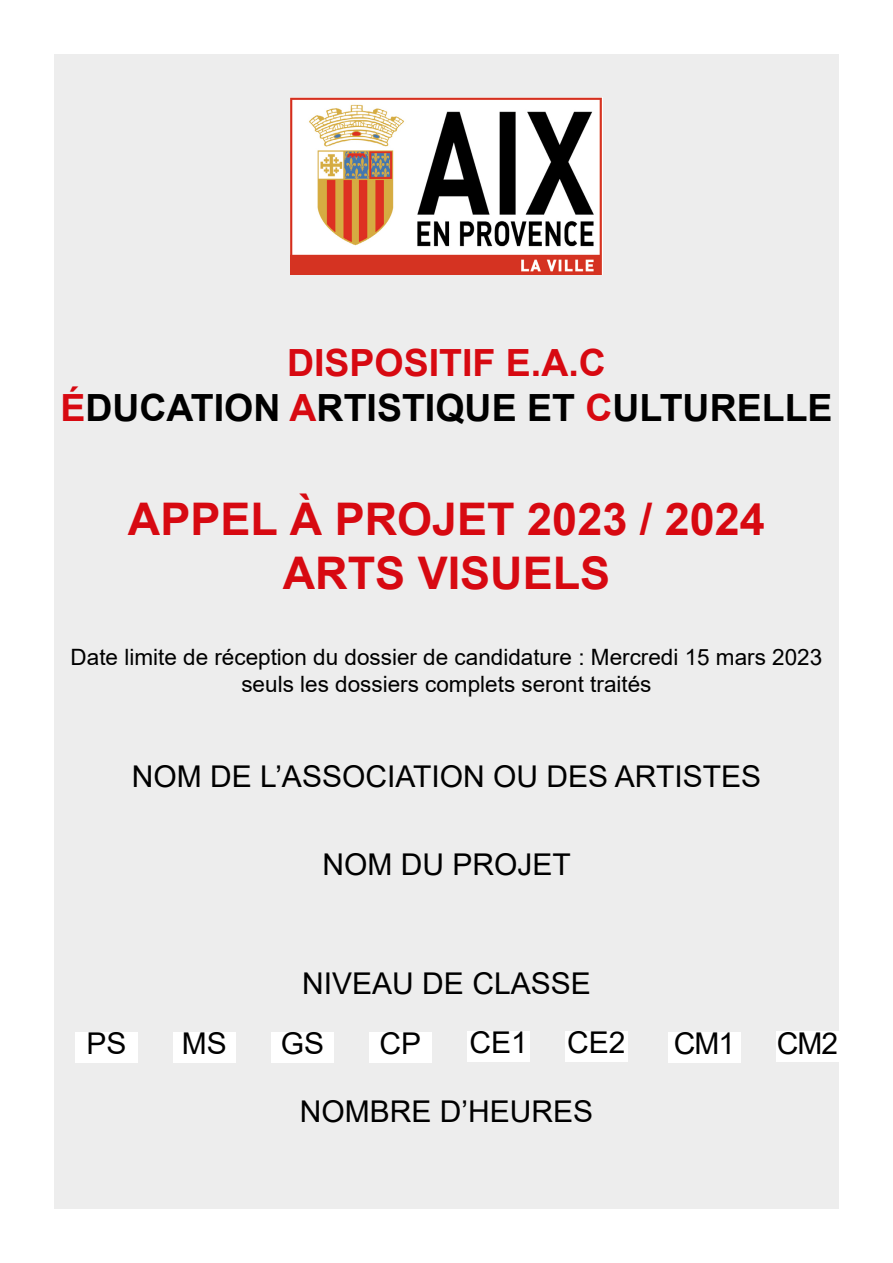
<style>
.page{position:relative;width:893px;height:1263px;background:#fff}
.page>*{position:absolute;margin:0;border:0;box-sizing:border-box;transform-origin:0 0}
.t1{font:700 45px/54px "Arial";color:#d70911;text-align:center}
.t2{font:700 37.5px/45px "Arial";color:#000;text-align:center}
.t3{font:30px "Arial";color:#000}
.t4{font:22.5px/27px "Arial";color:#000;text-align:center}
.s1{color:#d70911}
</style>
<div class="page">
<div style="left:54px;top:54px;width:785px;height:1155px;background:#ededed"></div>
<img style="left:290px;top:98px;width:313px;height:177px">
<div style="left:75px;top:1033px;width:63px;height:30px;background:#fff"></div>
<div style="left:467px;top:1031px;width:63px;height:31px;background:#fff"></div>
<div style="left:369px;top:1032px;width:62px;height:30px;background:#fff"></div>
<div style="left:565px;top:1031px;width:63px;height:31px;background:#fff"></div>
<div style="left:668px;top:1032px;width:73px;height:30px;background:#fff"></div>
<div style="left:271px;top:1032px;width:62px;height:31px;background:#fff"></div>
<div style="left:173px;top:1032px;width:62px;height:31px;background:#fff"></div>
<div style="left:776px;top:1032px;width:63px;height:30px;background:#fff"></div>
<h2 class="t2" style="left:60px;top:341px;width:774px"><span class="s1">DISPOSITIF E.A.C<br>É</span>DUCATION <span class="s1">A</span>RTISTIQUE ET <span class="s1">C</span>ULTURELLE</h2>
<h1 class="t1" style="left:128px;top:493px;width:638px">APPEL À PROJET 2023 / 2024<br>ARTS VISUELS</h1>
<p class="t4" style="left:71px;top:644px;width:753px">Date limite de réception du dossier de candidature : Mercredi 15 mars 2023 seuls les dossiers complets seront traités</p>
<h3 class="t3" style="left:132px;top:755px;width:631px">NOM DE L’ASSOCIATION OU DES ARTISTES</h3>
<h3 class="t3" style="left:323px;top:844px;width:250px">NOM DU PROJET</h3>
<h3 class="t3" style="left:302px;top:962px;width:290px">NIVEAU DE CLASSE</h3>
<h3 class="t3" style="left:86px;top:1023px;width:42px">PS</h3>
<h3 class="t3" style="left:182px;top:1023px;width:46px">MS</h3>
<h3 class="t3" style="left:281px;top:1023px;width:45px">GS</h3>
<h3 class="t3" style="left:380px;top:1022px;width:43px">CP</h3>
<h3 class="t3" style="left:469px;top:1022px;width:60px">CE1</h3>
<h3 class="t3" style="left:567px;top:1022px;width:60px">CE2</h3>
<h3 class="t3" style="left:674px;top:1023px;width:63px">CM1</h3>
<h3 class="t3" style="left:777px;top:1022px;width:63px">CM2</h3>
<h3 class="t3" style="left:300px;top:1091px;width:295px">NOMBRE D’HEURES</h3>
</div>
